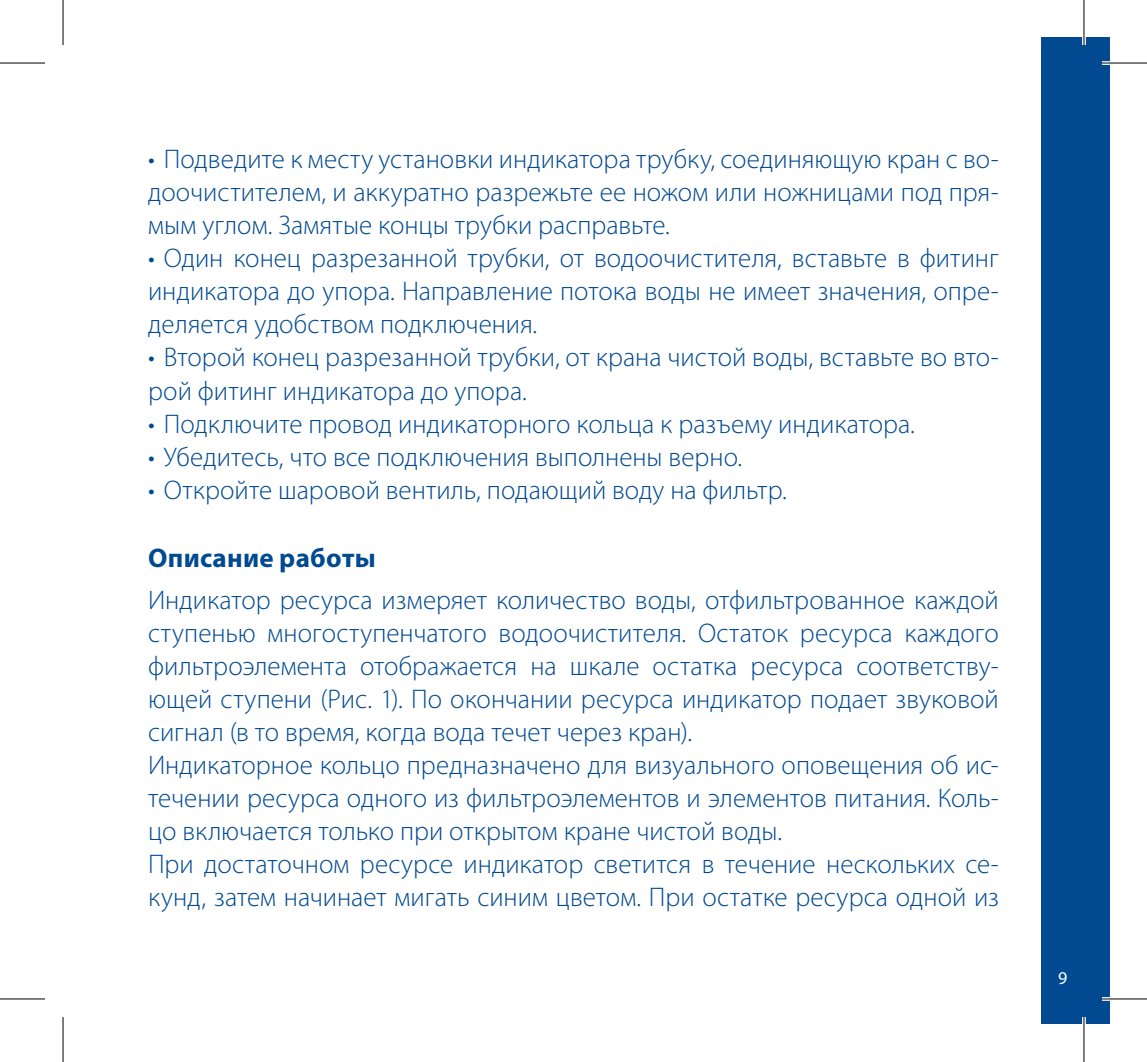
<style>
.page{position:relative;width:1147px;height:1062px;background:#fff}
.page>*{position:absolute;margin:0;border:0;box-sizing:border-box;transform-origin:0 0}
.reg{font:300 27px/33px "Myriad Pro";color:#014990;text-align:justify}
.t1{font:700 27px "Myriad Pro";letter-spacing:.01em;color:#014990}
.t2{font:18px "Myriad Pro";color:#fff}
</style>
<div class="page">
<div style="left:1041px;top:37px;width:68px;height:987px;background:#014990"></div>
<svg style="left:1102px;top:61px;width:8px;height:4px"></svg>
<hr style="left:1101px;top:997px;width:45px;height:3px;background:#fff">
<hr style="left:1082px;top:0;width:3px;height:45px;background:#fff">
<hr style="left:1082px;top:1016px;width:3px;height:45px;background:#fff">
<hr style="left:0;top:62px;width:45px;height:2px;background:#000">
<hr style="left:1101px;top:62px;width:45px;height:2px;background:#000">
<hr style="left:0;top:998px;width:45px;height:1px;background:#000">
<hr style="left:1101px;top:998px;width:45px;height:1px;background:#000">
<hr style="left:62px;top:0;width:2px;height:45px;background:#000">
<hr style="left:62px;top:1016px;width:2px;height:45px;background:#000">
<hr style="left:1083px;top:0;width:1px;height:45px;background:#000">
<hr style="left:1083px;top:1016px;width:1px;height:45px;background:#000">
<p class="reg" style="left:148px;top:143px;width:852px">• Подведите к месту установки индикатора трубку, соединяющую кран с во&shy;доочистителем, и аккуратно разрежьте ее ножом или ножницами под пря&shy;мым углом. Замятые концы трубки расправьте.</p>
<p class="reg" style="left:148px;top:242px;width:852px">• Один конец разрезанной трубки, от водоочистителя, вставьте в фитинг индикатора до упора. Направление потока воды не имеет значения, опре&shy;деляется удобством подключения.</p>
<p class="reg" style="left:148px;top:341px;width:852px">• Второй конец разрезанной трубки, от крана чистой воды, вставьте во вто&shy;рой фитинг индикатора до упора.</p>
<p class="reg" style="left:148px;top:407px;width:768px">• Подключите провод индикаторного кольца к разъему индикатора.</p>
<p class="reg" style="left:148px;top:440px;width:595px">• Убедитесь, что все подключения выполнены верно.</p>
<p class="reg" style="left:148px;top:473px;width:640px">• Откройте шаровой вентиль, подающий воду на фильтр.</p>
<p class="t1" style="left:148px;top:540px;width:229px">Описание работы</p>
<p class="reg" style="left:148px;top:583px;width:852px">Индикатор ресурса измеряет количество воды, отфильтрованное каждой ступенью многоступенчатого водоочистителя. Остаток ресурса каждого фильтроэлемента отображается на шкале остатка ресурса соответству&shy;ющей ступени (Рис. 1). По окончании ресурса индикатор подает звуковой сигнал (в то время, когда вода течет через кран).</p>
<p class="reg" style="left:148px;top:748px;width:852px">Индикаторное кольцо предназначено для визуального оповещения об ис&shy;течении ресурса одного из фильтроэлементов и элементов питания. Коль&shy;цо включается только при открытом кране чистой воды.</p>
<p class="reg" style="left:148px;top:847px;width:852px">При достаточном ресурсе индикатор светится в течение нескольких се&shy;кунд, затем начинает мигать синим цветом. При остатке ресурса одной из</p>
<p class="t2" style="left:1058px;top:967px;width:11px">9</p>
</div>
